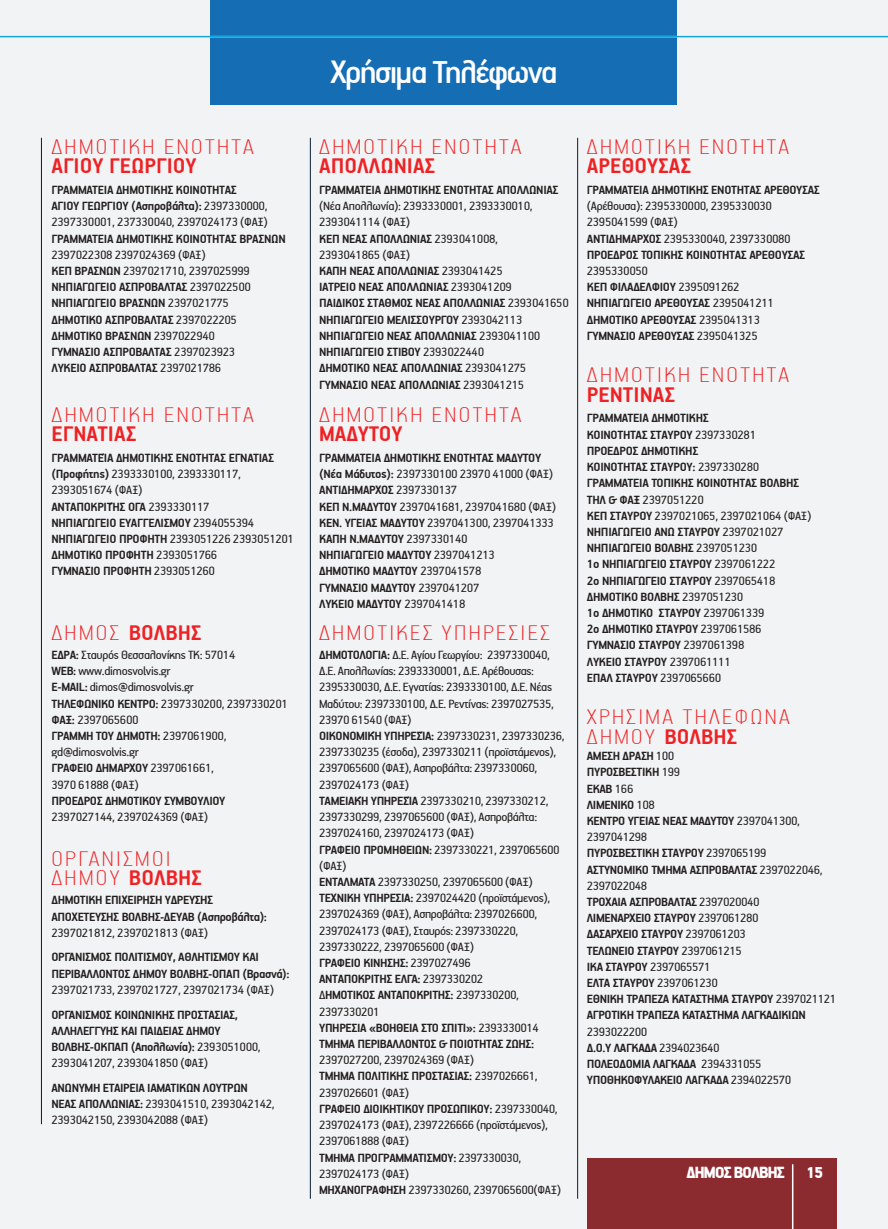
<style>
.page{position:relative;width:888px;height:1229px;background:#fff}
.page>*{position:absolute;margin:0;border:0;box-sizing:border-box;transform-origin:0 0}
.t1{font:500 36px "PF Handbook Pro";letter-spacing:-.05em;color:#fff}
.t2{font:100 24px/19.5px "PF Handbook Pro";letter-spacing:.1em;color:#ee2124}
.t3{font:700 24px "PF Handbook Pro";color:#ee2124}
.t4{font:900 18px "PF Handbook Pro";letter-spacing:-.075em;color:#fff}
.t5{font:700 13.5px/16.2px "PF Handbook Pro";letter-spacing:-.025em;color:#231f20}
.t6{font:13.5px/16.2px "PF Handbook Pro";letter-spacing:-.03em;color:#231f20}
.s1{font-weight:400}
.s2{font-weight:100}
.s3{font-weight:700}
</style>
<div class="page">
<div style="left:0;top:0;width:888px;height:1228px;background:#f2f3f4"></div>
<div style="left:211px;top:0;width:466px;height:104px;background:#156db4"></div>
<div style="left:587px;top:1157px;width:249px;height:71px;background:#8c2b2f"></div>
<hr style="left:0;top:36px;width:888px;height:1px;background:#13a3db">
<hr style="left:577px;top:138px;width:1px;height:1060px;background:#091c2f">
<hr style="left:41px;top:138px;width:1px;height:985px;background:#091c2f">
<hr style="left:310px;top:138px;width:1px;height:1060px;background:#091c2f">
<hr style="left:792px;top:1163px;width:1px;height:65px;background:#fff">
<h2 class="t2" style="left:51px;top:135px;width:204px">ΔΗΜΟΤΙΚΗ ΕΝΟΤΗΤΑ</h2>
<h2 class="t3" style="left:51px;top:151px;width:147px">ΑΓΊΟΥ ΓΕΩΡΓΊΟΥ</h2>
<p class="t5" style="left:51px;top:181px;width:218px">ΓΡΑΜΜΑΤΕΊΑ ΔΗΜΟΤΊΚΗΣ ΚΟΊΝΟΤΗΤΑΣ<br>ΑΓΊΟΥ ΓΕΩΡΓΊΟΥ (Ασπροβάλτα): <span class="s1">2397330000,<br>2397330001, 237330040, 2397024173 (ΦΑΞ)</span></p>
<p class="t5" style="left:51px;top:230px;width:236px">ΓΡΑΜΜΑΤΕΊΑ ΔΗΜΟΤΊΚΗΣ ΚΟΊΝΟΤΗΤΑΣ ΒΡΑΣΝΩΝ</p>
<p class="t5" style="left:51px;top:246px;width:201px"><span class="s1">2397022308 2397024369 (ΦΑΞ)<br></span>ΚΕΠ ΒΡΑΣΝΩΝ <span class="s1">2397021710, 2397025999<br></span>ΝΗΠΊΑΓΩΓΕΊΟ ΑΣΠΡΟΒΑΛΤΑΣ <span class="s1">2397022500<br></span>ΝΗΠΊΑΓΩΓΕΊΟ ΒΡΑΣΝΩΝ <span class="s1">2397021775<br></span>ΔΗΜΟΤΊΚΟ ΑΣΠΡΟΒΑΛΤΑΣ <span class="s1">2397022205<br></span>ΔΗΜΟΤΊΚΟ ΒΡΑΣΝΩΝ <span class="s1">2397022940<br></span>ΓΥΜΝΑΣΊΟ ΑΣΠΡΟΒΑΛΤΑΣ <span class="s1">2397023923<br></span>ΛΥΚΕΊΟ ΑΣΠΡΟΒΑΛΤΑΣ <span class="s1">2397021786</span></p>
<h2 class="t2" style="left:52px;top:403px;width:204px">ΔΗΜΟΤΙΚΗ ΕΝΟΤΗΤΑ</h2>
<h2 class="t3" style="left:52px;top:419px;width:86px">ΕΓΝΑΤΊΑΣ</h2>
<p class="t5" style="left:51px;top:449px;width:244px">ΓΡΑΜΜΑΤΕΊΑ ΔΗΜΟΤΊΚΗΣ ΕΝΟΤΗΤΑΣ ΕΓΝΑΤΊΑΣ (Προφήτης) <span class="s1">2393330100, 2393330117, 2393051674 (ΦΑΞ)<br></span>ΑΝΤΑΠΟΚΡΊΤΉΣ ΟΓΑ <span class="s1">2393330117<br></span>ΝΗΠΊΑΓΩΓΕΊΟ ΕΥΑΓΓΕΛΊΣΜΟΥ <span class="s1">2394055394<br></span>ΝΗΠΊΑΓΩΓΕΊΟ ΠΡΟΦΗΤΗ <span class="s1">2393051226 2393051201<br></span>ΔΗΜΟΤΊΚΟ ΠΡΟΦΗΤΗ <span class="s1">2393051766<br></span>ΓΥΜΝΑΣΊΟ ΠΡΟΦΗΤΗ <span class="s1">2393051260</span></p>
<h2 class="t3" style="left:51px;top:618px;width:152px"><span class="s2">ΔΗΜΟΣ</span> ΒΟΛΒΗΣ</h2>
<p class="t6" style="left:51px;top:646px;width:238px"><span class="s3">ΕΔΡΑ:</span> Σταυρός Θεσσαλονίκης ΤΚ: 57014<br><span class="s3">WEB:</span> www.dimosvolvis.gr<br><span class="s3">Ε-MAIL:</span> dimos@dimosvolvis.gr<br><span class="s3">ΤΗΛΕΦΩΝΊΚΟ ΚΕΝΤΡΟ:</span> 2397330200, 2397330201<br><span class="s3">ΦΑΞ:</span> 2397065600<br><span class="s3">ΓΡΑΜΜΗ ΤΟΥ ΔΗΜΟΤΗ:</span> 2397061900, gd@dimosvolvis.gr<br><span class="s3">ΓΡΑΦΕΊΟ ΔΗΜΑΡΧΟΥ</span> 2397061661,<br>3970 61888 (ΦΑΞ)</p>
<p class="t5" style="left:51px;top:792px;width:175px">ΠΡΟΕΔΡΟΣ ΔΗΜΟΤΊΚΟΥ ΣΥΜΒΟΥΛΊΟΥ</p>
<p class="t6" style="left:51px;top:808px;width:158px">2397027144, 2397024369 (ΦΑΞ)</p>
<h2 class="t2" style="left:51px;top:847px;width:152px">ΟΡΓΑΝΙΣΜΟΙ<br>ΔΗΜΟΥ <span class="s3">ΒΟΛΒΗΣ</span></h2>
<p class="t5" style="left:51px;top:891px;width:217px">ΔΗΜΟΤΊΚΗ ΕΠΊΧΕΊΡΗΣΗ ΥΔΡΕΥΣΗΣ<br>ΑΠΟΧΕΤΕΥΣΗΣ ΒΟΛΒΗΣ-ΔΕΥΑΒ (Ασπροβάλτα):</p>
<p class="t6" style="left:51px;top:923px;width:158px">2397021812, 2397021813 (ΦΑΞ)</p>
<p class="t5" style="left:51px;top:948px;width:240px">ΟΡΓΑΝΊΣΜΟΣ ΠΟΛΊΤΊΣΜΟΥ, ΑΘΛΗΤΊΣΜΟΥ ΚΑΊ<br>ΠΕΡΊΒΑΛΛΟΝΤΟΣ ΔΗΜΟΥ ΒΟΛΒΗΣ-ΟΠΑΠ (Βρασνά):</p>
<p class="t6" style="left:51px;top:980px;width:224px">2397021733, 2397021727, 2397021734 (ΦΑΞ)</p>
<p class="t5" style="left:51px;top:1005px;width:211px">ΟΡΓΑΝΊΣΜΟΣ ΚΟΊΝΩΝΊΚΗΣ ΠΡΟΣΤΑΣΊΑΣ, ΑΛΛΗΛΕΓΓΥΗΣ ΚΑΊ ΠΑΊΔΕΊΑΣ ΔΗΜΟΥ ΒΟΛΒΗΣ-ΟΚΠΑΠ (Απολλωνία): <span class="s1">2393051000, 2393041207, 2393041850 (ΦΑΞ)</span></p>
<p class="t6" style="left:51px;top:1078px;width:225px"><span class="s3">ΑΝΩΝΥΜΗ ΕΤΑΊΡΕΊΑ ΊΑΜΑΤΊΚΩΝ ΛΟΥΤΡΩΝ<br>ΝΕΑΣ ΑΠΟΛΛΩΝΊΑΣ:</span> 2393041510, 2393042142,<br>2393042150, 2393042088 (ΦΑΞ)</p>
<h1 class="t1" style="left:330px;top:50px;width:229px">Χρήσιμα Τηλέφωνα</h1>
<h2 class="t2" style="left:319px;top:135px;width:204px">ΔΗΜΟΤΙΚΗ ΕΝΟΤΗΤΑ</h2>
<h2 class="t3" style="left:319px;top:151px;width:118px">ΑΠΟΛΛΩΝΊΑΣ</h2>
<p class="t5" style="left:319px;top:181px;width:241px">ΓΡΑΜΜΑΤΕΊΑ ΔΗΜΟΤΊΚΗΣ ΕΝΟΤΗΤΑΣ ΑΠΟΛΛΩΝΊΑΣ</p>
<p class="t5" style="left:319px;top:197px;width:251px"><span class="s1">(Νέα Απολλωνία): 2393330001, 2393330010, 2393041114 (ΦΑΞ)<br></span>ΚΕΠ ΝΕΑΣ ΑΠΟΛΛΩΝΊΑΣ <span class="s1">2393041008,<br>2393041865 (ΦΑΞ)<br></span>ΚΑΠΗ ΝΕΑΣ ΑΠΟΛΛΩΝΊΑΣ <span class="s1">2393041425<br></span>ΊΑΤΡΕΊΟ ΝΕΑΣ ΑΠΟΛΛΩΝΊΑΣ <span class="s1">2393041209<br></span>ΠΑΊΔΊΚΟΣ ΣΤΑΘΜΟΣ ΝΕΑΣ ΑΠΟΛΛΩΝΊΑΣ <span class="s1">2393041650<br></span>ΝΗΠΊΑΓΩΓΕΊΟ ΜΕΛΊΣΣΟΥΡΓΟΥ <span class="s1">2393042113<br></span>ΝΗΠΊΑΓΩΓΕΊΟ ΝΕΑΣ ΑΠΟΛΛΩΝΊΑΣ <span class="s1">2393041100<br></span>ΝΗΠΊΑΓΩΓΕΊΟ ΣΤΊΒΟΥ <span class="s1">2393022440<br></span>ΔΗΜΟΤΊΚΟ ΝΕΑΣ ΑΠΟΛΛΩΝΊΑΣ <span class="s1">2393041275<br></span>ΓΥΜΝΑΣΊΟ ΝΕΑΣ ΑΠΟΛΛΩΝΊΑΣ <span class="s1">2393041215</span></p>
<h2 class="t2" style="left:319px;top:403px;width:204px">ΔΗΜΟΤΙΚΗ ΕΝΟΤΗΤΑ</h2>
<h2 class="t3" style="left:319px;top:419px;width:85px">ΜΑΔΥΤΟΥ</h2>
<p class="t5" style="left:319px;top:449px;width:239px">ΓΡΑΜΜΑΤΕΊΑ ΔΗΜΟΤΊΚΗΣ ΕΝΟΤΗΤΑΣ ΜΑΔΥΤΟΥ (Νέα Μάδυτος): <span class="s1">2397330100 23970 41000 (ΦΑΞ)<br></span>ΑΝΤΊΔΗΜΑΡΧΟΣ <span class="s1">2397330137<br></span>ΚΕΠ Ν.ΜΑΔΥΤΟΥ <span class="s1">2397041681, 2397041680 (ΦΑΞ)<br></span>ΚΕΝ. ΥΓΕΊΑΣ ΜΑΔΥΤΟΥ <span class="s1">2397041300, 2397041333<br></span>ΚΑΠΗ Ν.ΜΑΔΥΤΟΥ <span class="s1">2397330140<br></span>ΝΗΠΊΑΓΩΓΕΊΟ ΜΑΔΥΤΟΥ <span class="s1">2397041213<br></span>ΔΗΜΟΤΊΚΟ ΜΑΔΥΤΟΥ <span class="s1">2397041578<br></span>ΓΥΜΝΑΣΊΟ ΜΑΔΥΤΟΥ <span class="s1">2397041207<br></span>ΛΥΚΕΊΟ ΜΑΔΥΤΟΥ <span class="s1">2397041418</span></p>
<h2 class="t2" style="left:319px;top:621px;width:232px">ΔΗΜΟΤΙΚΕΣ ΥΠΗΡΕΣΙΕΣ</h2>
<p class="t6" style="left:319px;top:646px;width:247px"><span class="s3">ΔΗΜΟΤΟΛΟΓΊΑ:</span> Δ.Ε. Αγίου Γεωργίου: 2397330040, Δ.Ε. Απολλωνίας: 2393330001, Δ.Ε. Αρέθουσας:<br>2395330030, Δ.Ε. Εγνατίας: 2393330100, Δ.Ε. Νέας Μαδύτου: 2397330100, Δ.Ε. Ρεντίνας: 2397027535, 23970 61540 (ΦΑΞ)<br><span class="s3">ΟΊΚΟΝΟΜΊΚΉ ΥΠΗΡΕΣΊΑ:</span> 2397330231, 2397330236, 2397330235 (έσοδα), 2397330211 (προϊστάμενος), 2397065600 (ΦΑΞ), Ασπροβάλτα: 2397330060, 2397024173 (ΦΑΞ)<br><span class="s3">ΤΑΜΕΊΑΚΉ ΥΠΗΡΕΣΊΑ</span> 2397330210, 2397330212, 2397330299, 2397065600 (ΦΑΞ), Ασπροβάλτα:<br>2397024160, 2397024173 (ΦΑΞ)<br><span class="s3">ΓΡΑΦΕΊΟ ΠΡΟΜΗΘΕΊΩΝ:</span> 2397330221, 2397065600 (ΦΑΞ)<br><span class="s3">ΕΝΤΑΛΜΑΤΑ</span> 2397330250, 2397065600 (ΦΑΞ)<br><span class="s3">ΤΕΧΝΊΚΗ ΥΠΗΡΕΣΊΑ:</span> 2397024420 (προϊστάμενος), 2397024369 (ΦΑΞ), Ασπροβάλτα: 2397026600, 2397024173 (ΦΑΞ), Σταυρός: 2397330220, 2397330222, 2397065600 (ΦΑΞ)<br><span class="s3">ΓΡΑΦΕΊΟ ΚΊΝΗΣΗΣ:</span> 2397027496<br><span class="s3">ΑΝΤΑΠΟΚΡΊΤΗΣ ΕΛΓΑ:</span> 2397330202<br>Δ<span class="s3">ΗΜΟΤΊΚΟΣ ΑΝΤΑΠΟΚΡΊΤΗΣ:</span> 2397330200, 2397330201<br><span class="s3">ΥΠΗΡΕΣΊΑ «ΒΟΗΘΕΊΑ ΣΤΟ ΣΠΊΤΊ»:</span> 2393330014<br><span class="s3">ΤΜΗΜΑ ΠΕΡΊΒΑΛΛΟΝΤΟΣ &amp; ΠΟΊΟΤΗΤΑΣ ΖΩΗΣ:</span></p>
<p class="t6" style="left:319px;top:1051px;width:243px">2397027200, 2397024369 (ΦΑΞ)<br><span class="s3">ΤΜΗΜΑ ΠΟΛΊΤΊΚΗΣ ΠΡΟΣΤΑΣΊΑΣ:</span> 2397026661, 2397026601 (ΦΑΞ)<br><span class="s3">ΓΡΑΦΕΊΟ ΔΊΟΊΚΗΤΊΚΟΥ ΠΡΟΣΩΠΊΚΟΥ:</span> 2397330040, 2397024173 (ΦΑΞ), 2397226666 (προϊστάμενος), 2397061888 (ΦΑΞ)<br><span class="s3">ΤΜΗΜΑ ΠΡΟΓΡΑΜΜΑΤΊΣΜΟΥ:</span> 2397330030, 2397024173 (ΦΑΞ)<br><span class="s3">ΜΗΧΑΝΟΓΡΑΦΗΣΗ</span> 2397330260, 2397065600(ΦΑΞ)</p>
<h2 class="t2" style="left:587px;top:135px;width:204px">ΔΗΜΟΤΙΚΗ ΕΝΟΤΗΤΑ</h2>
<h2 class="t3" style="left:587px;top:151px;width:106px">ΑΡΕΘΟΥΣΑΣ</h2>
<p class="t5" style="left:587px;top:181px;width:235px">ΓΡΑΜΜΑΤΕΊΑ ΔΗΜΟΤΊΚΗΣ ΕΝΟΤΗΤΑΣ ΑΡΕΘΟΥΣΑΣ</p>
<p class="t6" style="left:587px;top:197px;width:220px">(Αρέθουσα): 2395330000, 2395330030<br>2395041599 (ΦΑΞ)<br><span class="s3">ΑΝΤΊΔΗΜΑΡΧΟΣ</span> 2395330040, 2397330080<br><span class="s3">ΠΡΟΕΔΡΟΣ ΤΟΠΊΚΗΣ ΚΟΊΝΟΤΗΤΑΣ ΑΡΕΘΟΥΣΑΣ</span></p>
<p class="t5" style="left:587px;top:262px;width:189px"><span class="s1">2395330050<br></span>ΚΕΠ ΦΊΛΑΔΕΛΦΊΟΥ <span class="s1">2395091262<br></span>ΝΗΠΊΑΓΩΓΕΊΟ ΑΡΕΘΟΥΣΑΣ <span class="s1">2395041211<br></span>ΔΗΜΟΤΊΚΟ ΑΡΕΘΟΥΣΑΣ <span class="s1">2395041313<br></span>ΓΥΜΝΑΣΊΟ ΑΡΕΘΟΥΣΑΣ <span class="s1">2395041325</span></p>
<h2 class="t2" style="left:587px;top:364px;width:204px">ΔΗΜΟΤΙΚΗ ΕΝΟΤΗΤΑ</h2>
<h2 class="t3" style="left:587px;top:380px;width:90px">ΡΕΝΤΊΝΑΣ</h2>
<p class="t5" style="left:587px;top:409px;width:226px">ΓΡΑΜΜΑΤΕΊΑ ΔΗΜΟΤΊΚΗΣ<br>ΚΟΊΝΟΤΗΤΑΣ ΣΤΑΥΡΟΥ <span class="s1">2397330281<br></span>ΠΡΟΕΔΡΟΣ ΔΗΜΟΤΊΚΗΣ<br>ΚΟΊΝΟΤΗΤΑΣ ΣΤΑΥΡΟΥ: <span class="s1">2397330280<br></span>ΓΡΑΜΜΑΤΕΊΑ ΤΟΠΊΚΗΣ ΚΟΊΝΟΤΗΤΑΣ ΒΟΛΒΗΣ<br>ΤΗΛ &amp; ΦΑΞ <span class="s1">2397051220<br></span>ΚΕΠ ΣΤΑΥΡΟΥ <span class="s1">2397021065, 2397021064 (ΦΑΞ)<br></span>ΝΗΠΊΑΓΩΓΕΊΟ ΑΝΩ ΣΤΑΥΡΟΥ <span class="s1">2397021027<br></span>ΝΗΠΊΑΓΩΓΕΊΟ ΒΟΛΒΗΣ <span class="s1">2397051230<br></span>1ο ΝΗΠΊΑΓΩΓΕΊΟ ΣΤΑΥΡΟΥ <span class="s1">2397061222<br></span>2ο ΝΗΠΊΑΓΩΓΕΊΟ ΣΤΑΥΡΟΥ <span class="s1">2397065418<br></span>ΔΗΜΟΤΊΚΟ ΒΟΛΒΗΣ <span class="s1">2397051230<br></span>1ο ΔΗΜΟΤΊΚΟ ΣΤΑΥΡΟΥ <span class="s1">2397061339<br></span>2ο ΔΗΜΟΤΊΚΟ ΣΤΑΥΡΟΥ <span class="s1">2397061586<br></span>ΓΥΜΝΑΣΊΟ ΣΤΑΥΡΟΥ <span class="s1">2397061398<br></span>ΛΥΚΕΊΟ ΣΤΑΥΡΟΥ <span class="s1">2397061111<br></span>ΕΠΑΛ ΣΤΑΥΡΟΥ <span class="s1">2397065660</span></p>
<h2 class="t2" style="left:587px;top:705px;width:205px">ΧΡΗΣΙΜΑ ΤΗΛΕΦΩΝΑ<br>ΔΗΜΟΥ <span class="s3">ΒΟΛΒΗΣ</span></h2>
<p class="t5" style="left:587px;top:747px;width:251px">ΑΜΕΣΗ ΔΡΑΣΗ <span class="s1">100<br></span>ΠΥΡΟΣΒΕΣΤΊΚΗ <span class="s1">199<br></span>ΕΚΑΒ <span class="s1">166<br></span>ΛΊΜΕΝΊΚΟ <span class="s1">108<br></span>ΚΕΝΤΡΟ ΥΓΕΊΑΣ ΝΕΑΣ ΜΑΔΥΤΟΥ <span class="s1">2397041300,<br>2397041298<br></span>ΠΥΡΟΣΒΕΣΤΊΚΗ ΣΤΑΥΡΟΥ <span class="s1">2397065199<br></span>ΑΣΤΥΝΟΜΊΚΟ ΤΜΗΜΑ ΑΣΠΡΟΒΑΛΤΑΣ <span class="s1">2397022046,<br>2397022048<br></span>ΤΡΟΧΑΊΑ ΑΣΠΡΟΒΑΛΤΑΣ <span class="s1">2397020040<br></span>ΛΊΜΕΝΑΡΧΕΊΟ ΣΤΑΥΡΟΥ <span class="s1">2397061280<br></span>ΔΑΣΑΡΧΕΊΟ ΣΤΑΥΡΟΥ <span class="s1">2397061203<br></span>ΤΕΛΩΝΕΊΟ ΣΤΑΥΡΟΥ <span class="s1">2397061215<br></span>ΊΚΑ ΣΤΑΥΡΟΥ <span class="s1">2397065571<br></span>ΕΛΤΑ ΣΤΑΥΡΟΥ <span class="s1">2397061230<br></span>ΕΘΝΊΚΗ ΤΡΑΠΕΖΑ ΚΑΤΑΣΤΗΜΑ ΣΤΑΥΡΟΥ <span class="s1">2397021121<br></span>ΑΓΡΟΤΊΚΗ ΤΡΑΠΕΖΑ ΚΑΤΑΣΤΗΜΑ ΛΑΓΚΑΔΊΚΊΩΝ</p>
<p class="t5" style="left:587px;top:1022px;width:206px"><span class="s1">2393022200<br></span>Δ.Ο.Υ ΛΑΓΚΑΔΑ <span class="s1">2394023640<br></span>ΠΟΛΕΟΔΟΜΊΑ ΛΑΓΚΑΔΑ <span class="s1">2394331055<br></span>ΥΠΟΘΗΚΟΦΥΛΑΚΕΊΟ ΛΑΓΚΑΔΑ <span class="s1">2394022570</span></p>
<h3 class="t4" style="left:687px;top:1160px;width:139px">ΔΗΜΟΣ ΒΟΛΒΗΣ 15</h3>
</div>
